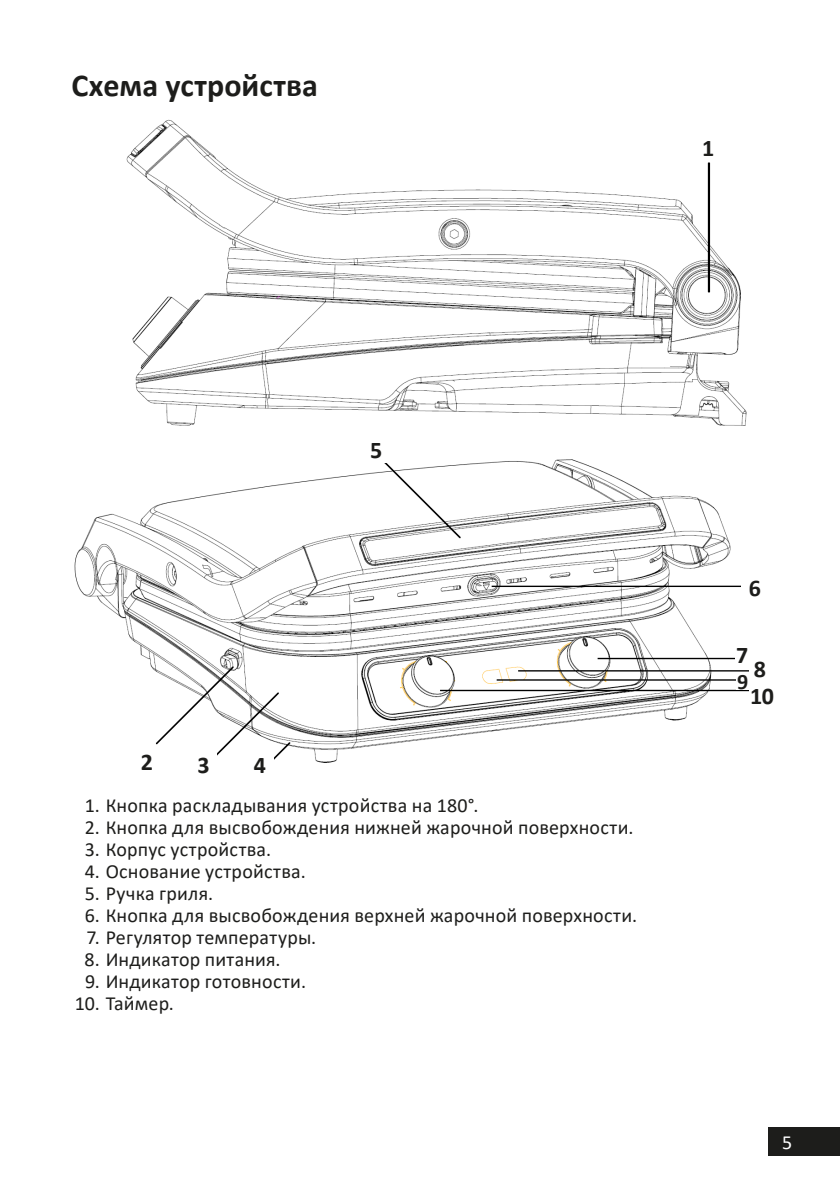
<style>
.page{position:relative;width:840px;height:1191px;background:#fff}
.page>*{position:absolute;margin:0;border:0;box-sizing:border-box;transform-origin:0 0}
.Заголовок_16{font:700 32px "Calibri";color:#1d1d1b}
.цифры_на_схемах{font:700 24px "Calibri";color:#1d1d1b}
.цифры_на_схемах-2{font:700 22px "Calibri";color:#1d1d1b}
.t1{font:20px "Calibri";letter-spacing:.01em;color:#1d1d1b}
.t2{font:20px "Calibri";color:#fff}
</style>
<div class="page">
<div style="left:767px;top:1126px;width:72px;height:29px;background:#1d1d1b"></div>
<img style="left:126px;top:119px;width:621px;height:307px">
<img style="left:74px;top:459px;width:675px;height:304px">
<div style="left:694px;top:133px;width:27px;height:29px;background:#fff"></div>
<div style="left:134px;top:747px;width:26px;height:28px;background:#fff"></div>
<div style="left:190px;top:749px;width:26px;height:29px;background:#fff"></div>
<div style="left:247px;top:749px;width:26px;height:29px;background:#fff"></div>
<div style="left:363px;top:435px;width:26px;height:28px;background:#fff"></div>
<div style="left:741px;top:573px;width:26px;height:28px;background:#fff"></div>
<div style="left:734px;top:643px;width:15px;height:21px;background:#fff"></div>
<div style="left:735px;top:672px;width:14px;height:17px;background:#fff"></div>
<p class="Заголовок_16" style="left:72px;top:63px;width:248px">Схема устройства</p>
<p class="цифры_на_схемах" style="left:702px;top:131px;width:14px">1</p>
<p class="цифры_на_схемах" style="left:370px;top:433px;width:14px">5</p>
<p class="цифры_на_схемах" style="left:141px;top:745px;width:14px">2</p>
<p class="цифры_на_схемах" style="left:197px;top:748px;width:14px">3</p>
<p class="цифры_на_схемах" style="left:254px;top:748px;width:14px">4</p>
<p class="t1" style="left:85px;top:791px;width:395px">1. Кнопка раскладывания устройства на 180°.</p>
<p class="t1" style="left:85px;top:813px;width:549px">2. Кнопка для высвобождения нижней жарочной поверхности.</p>
<p class="t1" style="left:85px;top:835px;width:188px">3. Корпус устройства.</p>
<p class="t1" style="left:85px;top:857px;width:222px">4. Основание устройства.</p>
<p class="t1" style="left:85px;top:879px;width:130px">5. Ручка гриля.</p>
<p class="t1" style="left:85px;top:901px;width:553px">6. Кнопка для высвобождения верхней жарочной поверхности.</p>
<p class="t1" style="left:86px;top:923px;width:231px">7. Регулятор температуры.</p>
<p class="t1" style="left:85px;top:945px;width:197px">8. Индикатор питания.</p>
<p class="t1" style="left:85px;top:967px;width:222px">9. Индикатор готовности.</p>
<p class="t1" style="left:75px;top:989px;width:100px">10. Таймер.</p>
<p class="цифры_на_схемах" style="left:748px;top:571px;width:14px">6</p>
<p class="цифры_на_схемах" style="left:735px;top:637px;width:14px">7</p>
<p class="цифры_на_схемах" style="left:753px;top:652px;width:14px">8</p>
<p class="цифры_на_схемах-2" style="left:736px;top:666px;width:13px">9</p>
<p class="цифры_на_схемах" style="left:749px;top:679px;width:25px">10</p>
<p class="t2" style="left:781px;top:1128px;width:12px">5</p>
</div>
